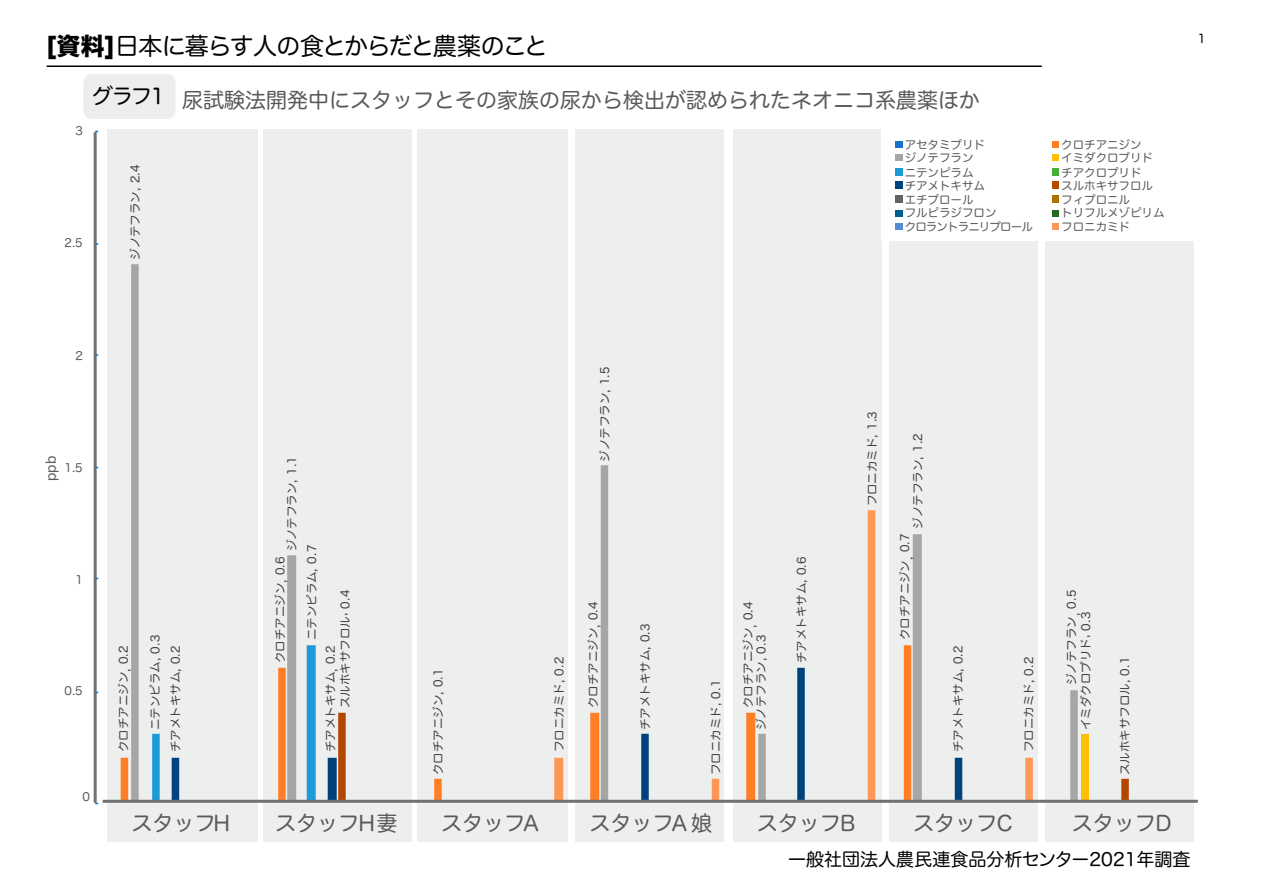
<style>
.page{position:relative;width:1263px;height:893px;background:#fff}
.page>*{position:absolute;margin:0;border:0;box-sizing:border-box;transform-origin:0 0}
.t1{font:24px "Hira Maru Pro N W4";letter-spacing:-.06em;color:#000}
.t2{font:21.15px "Hira Maru Pro N W4";color:#000}
.t3{font:21px "Hira Maru Pro N W4";color:#595959}
.t4{font:18px "Hira Maru Pro N W4";color:#000}
.t5{font:13.35px "Hira Maru Pro N W4";color:#595959}
.t6{font:12px "Hira Maru Pro N W4";color:#000}
.t7{font:11.4px/14.5px "Hira Maru Pro N W4";color:#3e3e3e}
.t8{font:11.4px "Hira Maru Pro N W4";color:#595959}
.t9{font:11.4px "Hira Maru Pro N W4";letter-spacing:-.075em;color:#595959}
.s1{font-family:"Hira Kaku Std N W8"}
</style>
<div class="page">
<div style="left:107px;top:129px;width:150px;height:713px;background:#edeeee"></div>
<div style="left:263px;top:129px;width:149px;height:713px;background:#edeeee"></div>
<div style="left:418px;top:129px;width:150px;height:713px;background:#edeeee"></div>
<div style="left:575px;top:129px;width:149px;height:713px;background:#edeeee"></div>
<div style="left:733px;top:129px;width:148px;height:713px;background:#edeeee"></div>
<div style="left:889px;top:129px;width:148px;height:713px;background:#edeeee"></div>
<div style="left:1045px;top:129px;width:148px;height:713px;background:#edeeee"></div>
<svg style="left:131px;top:264px;width:947px;height:536px"></svg>
<svg style="left:152px;top:645px;width:164px;height:155px"></svg>
<svg style="left:172px;top:668px;width:382px;height:132px"></svg>
<svg style="left:338px;top:713px;width:791px;height:87px"></svg>
<svg style="left:554px;top:510px;width:479px;height:290px"></svg>
<hr style="left:94px;top:132px;width:3px;height:671px;background:#727172">
<hr style="left:103px;top:800px;width:1095px;height:3px;background:#727172">
<div style="left:881px;top:129px;width:314px;height:111px;background:#fff"></div>
<div style="left:895px;top:141px;width:7px;height:6px;background:#1773c7"></div>
<svg style="left:1052px;top:141px;width:6px;height:6px"></svg>
<div style="left:895px;top:155px;width:7px;height:6px;background:#a6a6a6"></div>
<svg style="left:1052px;top:155px;width:6px;height:6px"></svg>
<div style="left:895px;top:168px;width:7px;height:8px;background:#1c9bd7"></div>
<div style="left:1052px;top:168px;width:6px;height:8px;background:#45ae3b"></div>
<div style="left:895px;top:182px;width:7px;height:7px;background:#00427b"></div>
<div style="left:1052px;top:182px;width:6px;height:7px;background:#b44600"></div>
<div style="left:895px;top:195px;width:7px;height:8px;background:#636363"></div>
<div style="left:1052px;top:195px;width:6px;height:8px;background:#a67400"></div>
<div style="left:895px;top:210px;width:7px;height:6px;background:#005e93"></div>
<svg style="left:1052px;top:210px;width:6px;height:6px"></svg>
<div style="left:895px;top:224px;width:7px;height:6px;background:#548ed2"></div>
<svg style="left:1052px;top:224px;width:6px;height:6px"></svg>
<div style="left:83px;top:74px;width:92px;height:45px;background:#eceded;border-radius:9px"></div>
<hr style="left:47px;top:65px;width:995px;height:2px;background:#000">
<h1 class="t1" style="left:45px;top:25px;width:504px"><span class="s1">[資料]</span>日本に暮らす人の食とからだと農薬のこと</h1>
<p class="t6" style="left:1198px;top:28px;width:9px">1</p>
<p class="t8" style="left:76px;top:121px;width:9px">3</p>
<h2 class="t2" style="left:92px;top:78px;width:74px">グラフ1</h2>
<p class="t8" style="left:65px;top:233px;width:19px">2.5</p>
<p class="t7" style="left:127px;top:260px;width:97px;rotate:-90deg">ジノテフラン, 2.4</p>
<h3 class="t3" style="left:182px;top:81px;width:800px">尿試験法開発中にスタッフとその家族の尿から検出が認められたネオニコ系農薬ほか</h3>
<p class="t8" style="left:905px;top:135px;width:82px">アセタミプリド</p>
<p class="t8" style="left:1061px;top:135px;width:82px">クロチアニジン</p>
<p class="t8" style="left:905px;top:148px;width:70px">ジノテフラン</p>
<p class="t8" style="left:1061px;top:148px;width:93px">イミダクロプリド</p>
<p class="t8" style="left:905px;top:163px;width:70px">ニテンピラム</p>
<p class="t8" style="left:1061px;top:163px;width:82px">チアクロプリド</p>
<p class="t8" style="left:905px;top:176px;width:82px">チアメトキサム</p>
<p class="t8" style="left:1061px;top:176px;width:93px">スルホキサフロル</p>
<p class="t8" style="left:905px;top:189px;width:70px">エチプロール</p>
<p class="t8" style="left:1061px;top:189px;width:70px">フィプロニル</p>
<p class="t8" style="left:905px;top:203px;width:93px">フルピラジフロン</p>
<p class="t8" style="left:1061px;top:203px;width:105px">トリフルメゾピリム</p>
<p class="t9" style="left:905px;top:217px;width:130px">クロラントラニリプロール</p>
<p class="t8" style="left:1061px;top:217px;width:70px">フロニカミド</p>
<p class="t8" style="left:76px;top:346px;width:9px">2</p>
<p class="t5" style="left:39px;top:481px;width:27px;rotate:-90deg">ppb</p>
<p class="t8" style="left:65px;top:458px;width:19px">1.5</p>
<p class="t8" style="left:76px;top:569px;width:9px">1</p>
<p class="t8" style="left:65px;top:681px;width:19px">0.5</p>
<p class="t8" style="left:83px;top:787px;width:9px">0</p>
<p class="t7" style="left:116px;top:752px;width:108px;rotate:-90deg">クロチアニジン, 0.2</p>
<p class="t7" style="left:147px;top:730px;width:97px;rotate:-90deg">ニテンピラム, 0.3</p>
<p class="t7" style="left:284px;top:551px;width:97px;rotate:-90deg">ジノテフラン, 1.1</p>
<p class="t7" style="left:304px;top:640px;width:97px;rotate:-90deg">ニテンピラム, 0.7</p>
<p class="t7" style="left:272px;top:663px;width:108px;rotate:-90deg">クロチアニジン, 0.6</p>
<p class="t7" style="left:337px;top:708px;width:120px;rotate:-90deg">スルホキサフロル, 0.4</p>
<p class="t7" style="left:168px;top:752px;width:108px;rotate:-90deg">チアメトキサム, 0.2</p>
<p class="t7" style="left:323px;top:752px;width:108px;rotate:-90deg">チアメトキサム, 0.2</p>
<p class="t7" style="left:430px;top:775px;width:108px;rotate:-90deg">クロチアニジン, 0.1</p>
<p class="t7" style="left:597px;top:462px;width:97px;rotate:-90deg">ジノテフラン, 1.5</p>
<p class="t7" style="left:551px;top:752px;width:97px;rotate:-90deg">フロニカミド, 0.2</p>
<p class="t7" style="left:585px;top:708px;width:108px;rotate:-90deg">クロチアニジン, 0.4</p>
<p class="t7" style="left:740px;top:708px;width:108px;rotate:-90deg">クロチアニジン, 0.4</p>
<p class="t7" style="left:637px;top:730px;width:108px;rotate:-90deg">チアメトキサム, 0.3</p>
<p class="t7" style="left:753px;top:730px;width:97px;rotate:-90deg">ジノテフラン, 0.3</p>
<p class="t7" style="left:708px;top:775px;width:97px;rotate:-90deg">フロニカミド, 0.1</p>
<p class="t7" style="left:794px;top:663px;width:108px;rotate:-90deg">チアメトキサム, 0.6</p>
<p class="t7" style="left:864px;top:506px;width:97px;rotate:-90deg">フロニカミド, 1.3</p>
<p class="t7" style="left:910px;top:528px;width:97px;rotate:-90deg">ジノテフラン, 1.2</p>
<p class="t7" style="left:897px;top:640px;width:108px;rotate:-90deg">クロチアニジン, 0.7</p>
<p class="t7" style="left:950px;top:752px;width:108px;rotate:-90deg">チアメトキサム, 0.2</p>
<p class="t7" style="left:1021px;top:752px;width:97px;rotate:-90deg">フロニカミド, 0.2</p>
<p class="t7" style="left:1063px;top:730px;width:142px;text-indent:45px;rotate:-90deg">ジノテフラン, 0.5イミダクロプリド, 0.3</p>
<p class="t7" style="left:1117px;top:775px;width:120px;rotate:-90deg">スルホキサフロル, 0.1</p>
<h3 class="t3" style="left:131px;top:805px;width:100px">スタッフH</h3>
<h3 class="t3" style="left:275px;top:805px;width:124px">スタッフH妻</h3>
<h3 class="t3" style="left:441px;top:805px;width:99px">スタッフA</h3>
<h3 class="t3" style="left:590px;top:805px;width:124px">スタッフA 娘</h3>
<h3 class="t3" style="left:757px;top:805px;width:100px">スタッフB</h3>
<h3 class="t3" style="left:913px;top:805px;width:101px">スタッフC</h3>
<h3 class="t3" style="left:1072px;top:805px;width:101px">スタッフD</h3>
<h3 class="t4" style="left:788px;top:843px;width:404px">一般社団法人農民連食品分析センター2021年調査</h3>
</div>
